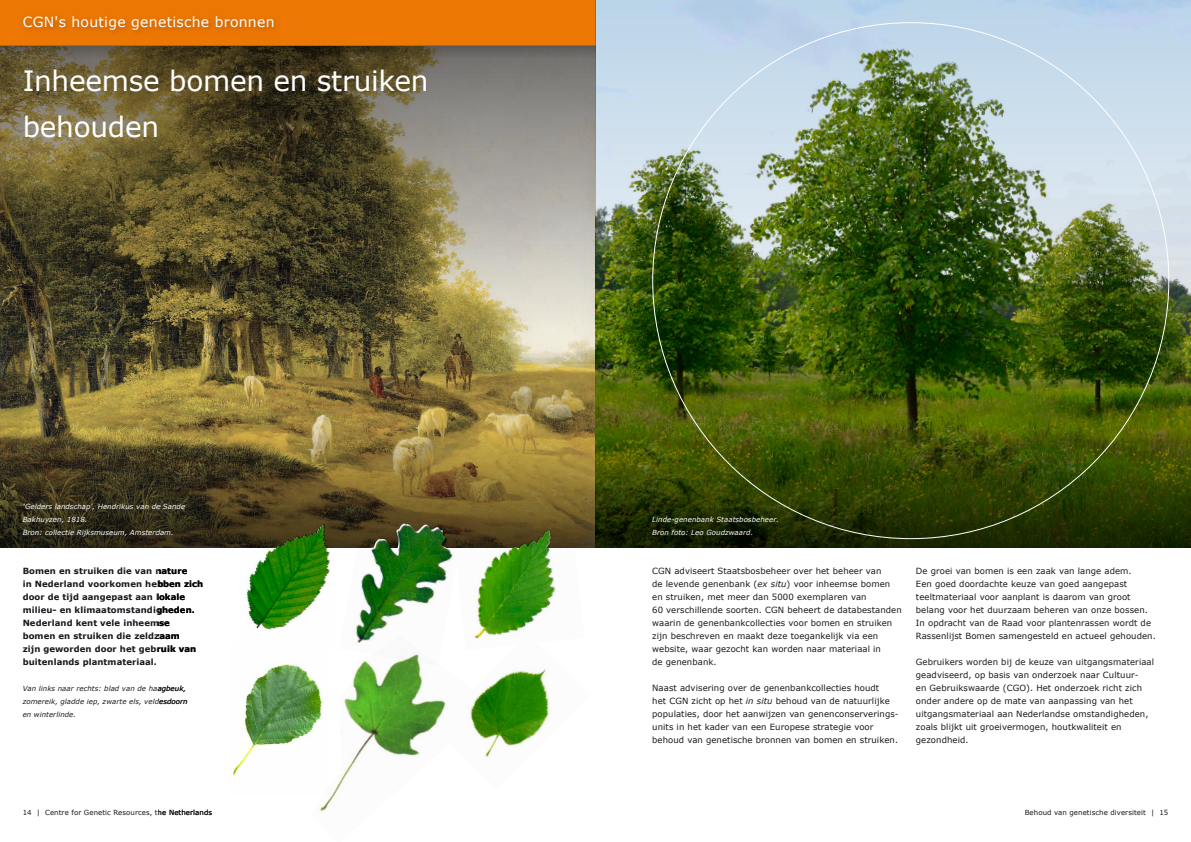
<style>
.page{position:relative;width:1191px;height:842px;background:#fff}
.page>*{position:absolute;margin:0;border:0;box-sizing:border-box;transform-origin:0 0}
.t1{font:28px/45.6px "Verdana";letter-spacing:-.01em;color:#fff}
.t2{font:14px "Verdana";letter-spacing:.02em;color:#fff}
.t3{font:8.5px/13px "Verdana";letter-spacing:.01em;color:#1a171c}
.t4{font:700 8.5px/13px "Verdana";letter-spacing:.01em;color:#1a171c}
.t5{font:italic 7px/13px "Verdana";letter-spacing:.01em;color:#fff}
.t6{font:italic 7px/13px "Verdana";letter-spacing:.01em;color:#1a171c}
.t7{font:7px "Verdana";letter-spacing:.01em;color:#1a171c}
.s1{font-style:italic}
</style>
<div class="page">
<img style="left:0;top:329px;width:595px;height:95px">
<svg style="left:0;top:59px;width:595px;height:270px;background:#6d6548"></svg>
<svg style="left:0;top:424px;width:595px;height:124px;background:#69582b"></svg>
<div style="left:0;top:0;width:595px;height:46px;background:#ed7703"></div>
<svg style="left:0;top:46px;width:595px;height:13px;background:#504836"></svg>
<svg style="left:595px;top:372px;width:596px;height:176px;background:#3a4b06"></svg>
<img style="left:595px;top:0;width:596px;height:372px">
<div style="left:20px;top:13px;width:261px;height:25px;background:#1a171c;opacity:.3"></div>
<img style="left:238px;top:512px;width:95px;height:118px">
<img style="left:339px;top:502px;width:125px;height:133px">
<img style="left:453px;top:520px;width:131px;height:113px">
<img style="left:233px;top:663px;width:77px;height:114px">
<img style="left:310px;top:635px;width:124px;height:177px">
<img style="left:434px;top:633px;width:117px;height:124px">
<h2 class="t2" style="left:23px;top:13px;width:253px">CGN's houtige genetische bronnen</h2>
<h1 class="t1" style="left:23px;top:59px;width:407px">Inheemse bomen en struiken behouden</h1>
<p class="t5" style="left:23px;top:500px;width:164px">'Gelders landschap', Hendrikus van de Sande<br>Bakhuyzen, 1818.<br>Bron: collectie Rijksmuseum, Amsterdam.</p>
<p class="t4" style="left:23px;top:564px;width:182px">Bomen en struiken die van nature<br>in Nederland voorkomen hebben zich door de tijd aangepast aan lokale milieu- en klimaatomstandigheden.<br>Nederland kent vele inheemse bomen en struiken die zeldzaam<br>zijn geworden door het gebruik van buitenlands plantmateriaal.</p>
<p class="t6" style="left:23px;top:682px;width:166px">Van links naar rechts: blad van de haagbeuk, zomereik, gladde iep, zwarte els, veldesdoorn en winterlinde.</p>
<p class="t5" style="left:652px;top:513px;width:128px">Linde-genenbank Staatsbosbeheer.<br>Bron foto: Leo Goudzwaard.</p>
<p class="t3" style="left:652px;top:564px;width:251px">CGN adviseert Staatsbosbeheer over het beheer van<br>de levende genenbank (<span class="s1">ex situ</span>) voor inheemse bomen en struiken, met meer dan 5000 exemplaren van<br>60 verschillende soorten. CGN beheert de databestanden waarin de genenbankcollecties voor bomen en struiken zijn beschreven en maakt deze toegankelijk via een website, waar gezocht kan worden naar materiaal in<br>de genenbank.</p>
<p class="t3" style="left:652px;top:682px;width:248px">Naast advisering over de genenbankcollecties houdt<br>het CGN zicht op het <span class="s1">in situ</span> behoud van de natuurlijke populaties, door het aanwijzen van genenconserverings&shy;units in het kader van een Europese strategie voor behoud van genetische bronnen van bomen en struiken.</p>
<p class="t3" style="left:916px;top:564px;width:241px">De groei van bomen is een zaak van lange adem.<br>Een goed doordachte keuze van goed aangepast teeltmateriaal voor aanplant is daarom van groot belang voor het duurzaam beheren van onze bossen.<br>In opdracht van de Raad voor plantenrassen wordt de Rassenlijst Bomen samengesteld en actueel gehouden.</p>
<p class="t3" style="left:916px;top:656px;width:240px">Gebruikers worden bij de keuze van uitgangsmateriaal geadviseerd, op basis van onderzoek naar Cultuur-<br>en Gebruikswaarde (CGO). Het onderzoek richt zich onder andere op de mate van aanpassing van het uitgangsmateriaal aan Nederlandse omstandigheden, zoals blijkt uit groeivermogen, houtkwaliteit en gezondheid.</p>
<p class="t7" style="left:23px;top:808px;width:191px">14 | Centre for Genetic Resources, the Netherlands</p>
<p class="t7" style="left:1024px;top:808px;width:145px">Behoud van genetische diversiteit | 15</p>
</div>
